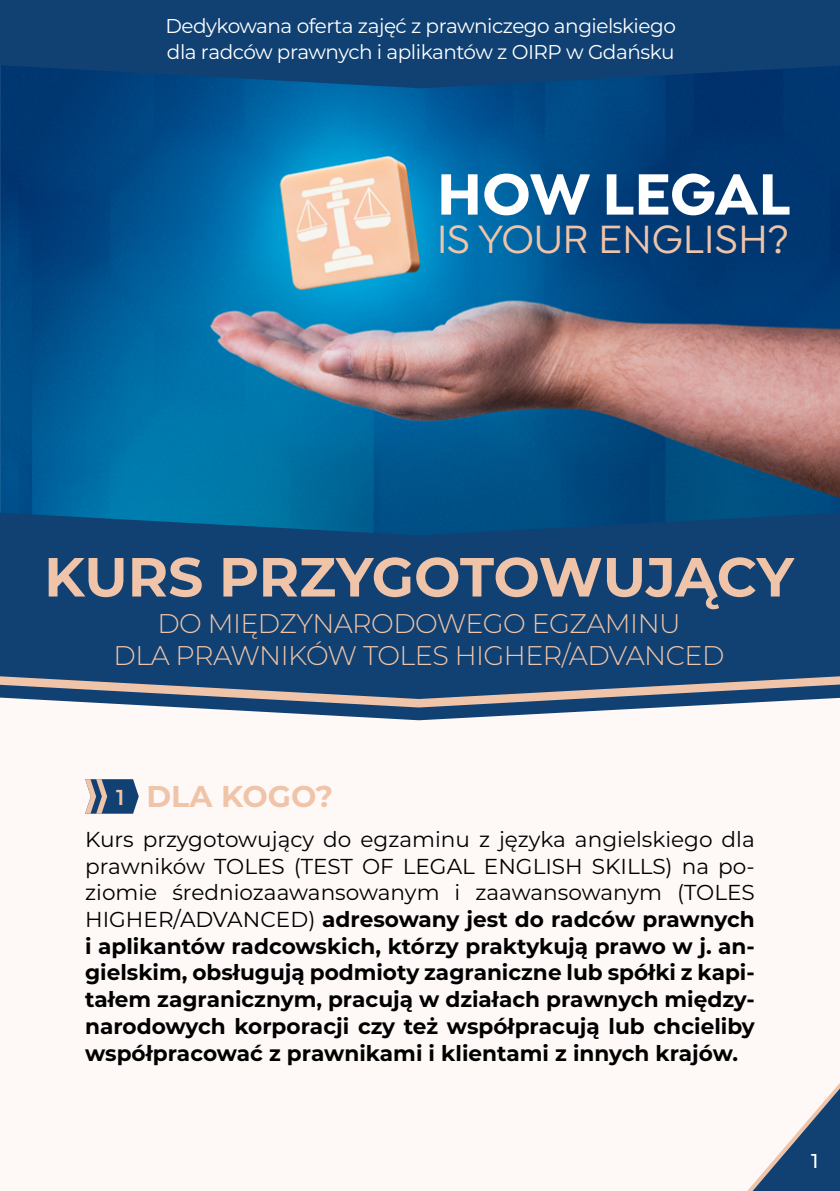
<style>
.page{position:relative;width:840px;height:1191px;background:#fff}
.page>*{position:absolute;margin:0;border:0;box-sizing:border-box;transform-origin:0 0}
.t1{font:700 62px "Isidora Sans";letter-spacing:-.01em;color:#fff}
.t2{font:700 55px "Montserrat";letter-spacing:-.01em;color:#f0c4a9}
.t3{font:500 42px "Isidora Sans";color:#f0c4a9}
.t4{font:700 30px "Montserrat";color:#f0c4a9}
.t5{font:300 27px/32px "Montserrat";letter-spacing:-.02em;color:#f0c4a9;text-align:center}
.t6{font:700 21.6px/26.6px "Montserrat";color:#000;text-align:justify}
.t7{font:20px/26px "Montserrat";letter-spacing:-.025em;color:#fff}
.t8{font:500 20px "Montserrat";color:#fff}
.s1{font-weight:600;font-size:21.6px}
.s2{font-weight:400}
</style>
<div class="page">
<div style="left:0;top:0;width:839px;height:1191px;background:#fef9f7"></div>
<svg style="left:747px;top:1084px;width:92px;height:107px"></svg>
<svg style="left:85px;top:779px;width:54px;height:34px;background:#576f8b"></svg>
<img style="left:0;top:88px;width:839px;height:425px">
<svg style="left:0;top:0;width:839px;height:88px;background:#0d4073"></svg>
<svg style="left:0;top:513px;width:839px;height:207px;background:#1b4c7a"></svg>
<svg style="left:0;top:676px;width:839px;height:31px;background:#5b6f89"></svg>
<p class="t7" style="left:165px;top:12px;width:511px">Dedykowana oferta zajęć z prawniczego angielskiego dla radców prawnych i aplikantów z OIRP w Gdańsku</p>
<h1 class="t1" style="left:436px;top:156px;width:355px">HOW LEGAL</h1>
<h3 class="t3" style="left:436px;top:215px;width:353px">IS YOUR ENGLISH?</h3>
<h2 class="t2" style="left:44px;top:537px;width:750px">KURS PRZYGOTOWUJĄCY</h2>
<p class="t5" style="left:113px;top:606px;width:612px">DO MIĘDZYNARODOWEGO EGZAMINU<br>DLA PRAWNIKÓW TOLES HIGHER/ADVANCED</p>
<h3 class="t4" style="left:116px;top:774px;width:218px"><span class="s1">1</span> DLA KOGO?</h3>
<p class="t6" style="left:85px;top:825px;width:670px"><span class="s2">Kurs przygotowujący do egzaminu z języka angielskiego dla prawników TOLES (TEST OF LEGAL ENGLISH SKILLS) na po&shy;ziomie średniozaawansowanym i zaawansowanym (TOLES HIGHER/ADVANCED)</span> adresowany jest do radców prawnych i aplikantów radcowskich, którzy praktykują prawo w j. an&shy;gielskim, obsługują podmioty zagraniczne lub spółki z kapi&shy;tałem zagranicznym, pracują w działach prawnych między&shy;narodowych korporacji czy też współpracują lub chcieliby współpracować z prawnikami i klientami z innych krajów.</p>
<p class="t8" style="left:810px;top:1146px;width:9px">1</p>
</div>
